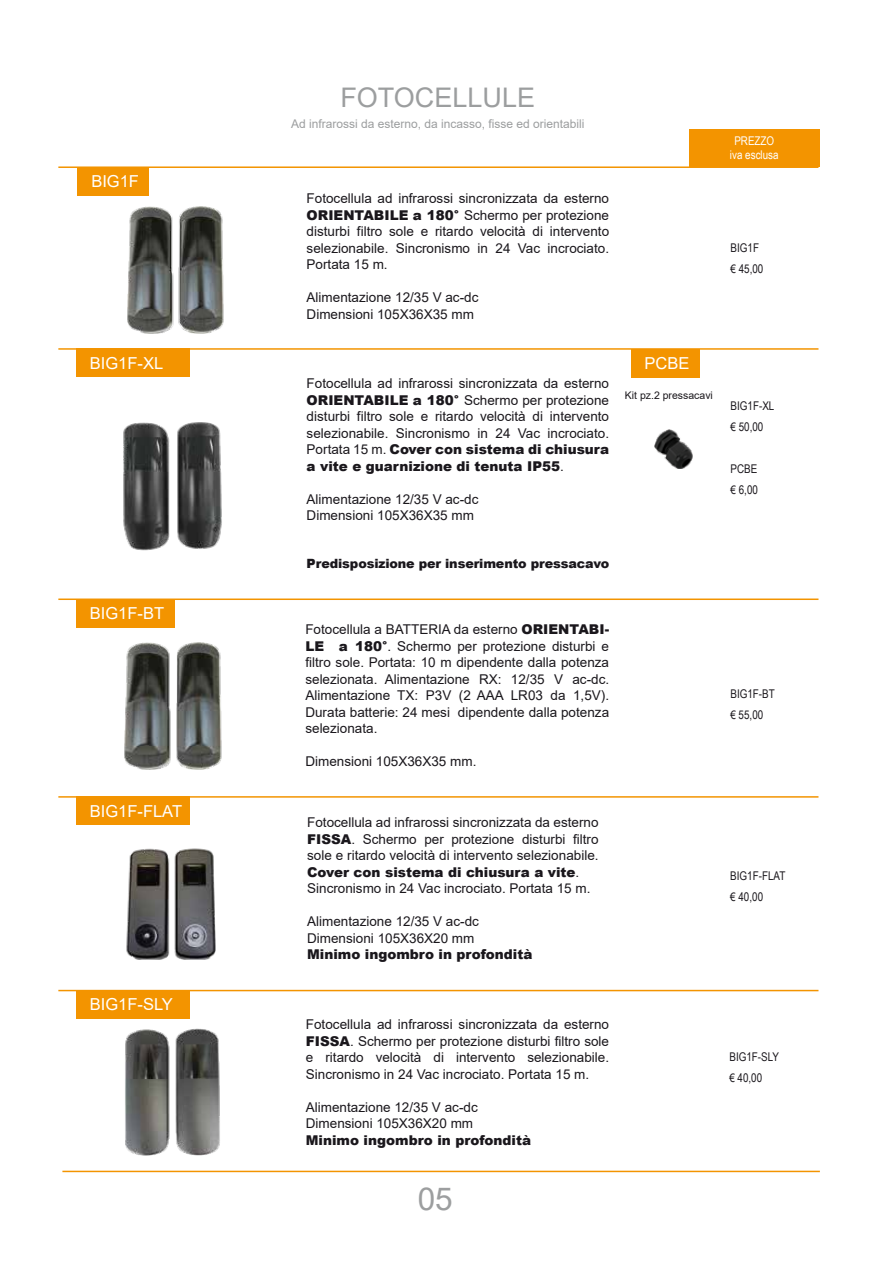
<style>
.page{position:relative;width:893px;height:1263px;background:#fff}
.page>*{position:absolute;margin:0;border:0;box-sizing:border-box;transform-origin:0 0}
.t1{font:31.5px "Arial";color:#9c9e9f}
.t2{font:27px "Arial";color:#9c9e9f}
.t3{font:16.5px "Arial";color:#fff}
.t4{font:13.5px/16.5px "Arial";color:#1a171c}
.t5{font:900 13.5px "Arial";color:#1a171c}
.t6{font:900 12.75px "Arial";letter-spacing:-.01em;color:#1a171c}
.t7{font:12px/21px "Arial Narrow";color:#1a171c}
.t8{font:12px "Arial";color:#9c9e9f}
.t9{font:12px/13.5px "Arial Narrow";color:#fff;text-align:center}
.t10{font:10.5px "Arial";color:#1a171c}
.s1{font-weight:900}
</style>
<div class="page">
<img style="left:125px;top:1028px;width:95px;height:127px">
<img style="left:124px;top:642px;width:98px;height:127px">
<hr style="left:58px;top:166px;width:760px;height:2px;background:#f39400">
<div style="left:78px;top:167px;width:71px;height:28px;background:#f39400"></div>
<div style="left:76px;top:599px;width:99px;height:28px;background:#f39400"></div>
<div style="left:76px;top:797px;width:114px;height:28px;background:#f39400"></div>
<div style="left:76px;top:990px;width:114px;height:28px;background:#f39400"></div>
<hr style="left:58px;top:598px;width:760px;height:2px;background:#f39400">
<div style="left:76px;top:349px;width:114px;height:28px;background:#f39400"></div>
<hr style="left:58px;top:348px;width:760px;height:2px;background:#f39400">
<hr style="left:58px;top:796px;width:760px;height:2px;background:#f39400">
<hr style="left:58px;top:990px;width:760px;height:1px;background:#f39400">
<hr style="left:62px;top:1171px;width:758px;height:1px;background:#f39400">
<img style="left:127px;top:206px;width:97px;height:127px">
<div style="left:689px;top:129px;width:130px;height:38px;background:#f39400"></div>
<img style="left:126px;top:848px;width:90px;height:112px">
<div style="left:631px;top:350px;width:69px;height:28px;background:#f39400"></div>
<img style="left:654px;top:430px;width:39px;height:38px">
<img style="left:123px;top:422px;width:99px;height:129px">
<p class="t3" style="left:91px;top:170px;width:49px">BIG1F</p>
<p class="t3" style="left:90px;top:351px;width:75px">BIG1F-XL</p>
<p class="t3" style="left:90px;top:602px;width:76px">BIG1F-BT</p>
<p class="t3" style="left:90px;top:799px;width:94px">BIG1F-FLAT</p>
<p class="t3" style="left:90px;top:992px;width:85px">BIG1F-SLY</p>
<h2 class="t2" style="left:340px;top:79px;width:196px">FOTOCELLULE</h2>
<p class="t8" style="left:291px;top:116px;width:295px">Ad infrarossi da esterno, da incasso, fisse ed orientabili</p>
<p class="t4" style="left:307px;top:190px;width:304px;text-align:justify">Fotocellula ad infrarossi sincronizzata da esterno <span class="s1">ORIENTABILE a 180°</span> Schermo per protezione disturbi filtro sole e ritardo velocità di intervento selezionabile. Sincronismo in 24 Vac incrociato.<br>Portata 15 m.</p>
<p class="t4" style="left:307px;top:289px;width:173px">Alimentazione 12/35 V ac-dc<br>Dimensioni 105X36X35 mm</p>
<p class="t4" style="left:307px;top:375px;width:304px;text-align:justify">Fotocellula ad infrarossi sincronizzata da esterno <span class="s1">ORIENTABILE a 180°</span> Schermo per protezione disturbi filtro sole e ritardo velocità di intervento selezionabile. Sincronismo in 24 Vac incrociato.<br>Portata 15 m. <span class="s1">Cover con sistema di chiusura a vite e guarnizione di tenuta IP55</span>.</p>
<p class="t4" style="left:307px;top:491px;width:173px">Alimentazione 12/35 V ac-dc<br>Dimensioni 105X36X35 mm</p>
<p class="t6" style="left:307px;top:554px;width:304px">Predisposizione per inserimento pressacavo</p>
<p class="t3" style="left:645px;top:352px;width:46px">PCBE</p>
<p class="t10" style="left:625px;top:388px;width:90px">Kit pz.2 pressacavi</p>
<p class="t9" style="left:730px;top:134px;width:50px">PREZZO iva esclusa</p>
<p class="t7" style="left:731px;top:237px;width:34px">BIG1F € 45,00</p>
<p class="t7" style="left:731px;top:395px;width:45px">BIG1F-XL € 50,00</p>
<p class="t7" style="left:731px;top:458px;width:29px">PCBE € 6,00</p>
<p class="t4" style="left:305px;top:621px;width:305px;text-align:justify">Fotocellula a BATTERIA da esterno <span class="s1">ORIENTABI-LE a 180°</span>. Schermo per protezione disturbi e filtro sole. Portata: 10 m dipendente dalla potenza selezionata. Alimentazione RX: 12/35 V ac-dc.<br>Alimentazione TX: P3V (2 AAA LR03 da 1,5V).<br>Durata batterie: 24 mesi dipendente dalla potenza selezionata.</p>
<p class="t4" style="left:305px;top:753px;width:173px">Dimensioni 105X36X35 mm.</p>
<p class="t4" style="left:307px;top:814px;width:293px">Fotocellula ad infrarossi sincronizzata da esterno <span class="s1">FISSA</span>. Schermo per protezione disturbi filtro sole e ritardo velocità di intervento selezionabile.<br><span class="s1">Cover con sistema di chiusura a vite</span>.<br>Sincronismo in 24 Vac incrociato. Portata 15 m.</p>
<p class="t4" style="left:307px;top:913px;width:173px">Alimentazione 12/35 V ac-dc<br>Dimensioni 105X36X20 mm</p>
<p class="t5" style="left:307px;top:945px;width:227px">Minimo ingombro in profondità</p>
<p class="t7" style="left:730px;top:683px;width:46px">BIG1F-BT € 55,00</p>
<p class="t7" style="left:730px;top:865px;width:57px">BIG1F-FLAT € 40,00</p>
<p class="t4" style="left:306px;top:1016px;width:305px;text-align:justify">Fotocellula ad infrarossi sincronizzata da esterno <span class="s1">FISSA</span>. Schermo per protezione disturbi filtro sole e ritardo velocità di intervento selezionabile.<br>Sincronismo in 24 Vac incrociato. Portata 15 m.</p>
<p class="t4" style="left:306px;top:1099px;width:173px">Alimentazione 12/35 V ac-dc<br>Dimensioni 105X36X20 mm</p>
<p class="t5" style="left:306px;top:1130px;width:227px">Minimo ingombro in profondità</p>
<h1 class="t1" style="left:418px;top:1177px;width:37px">05</h1>
<p class="t7" style="left:729px;top:1046px;width:51px">BIG1F-SLY € 40,00</p>
</div>
